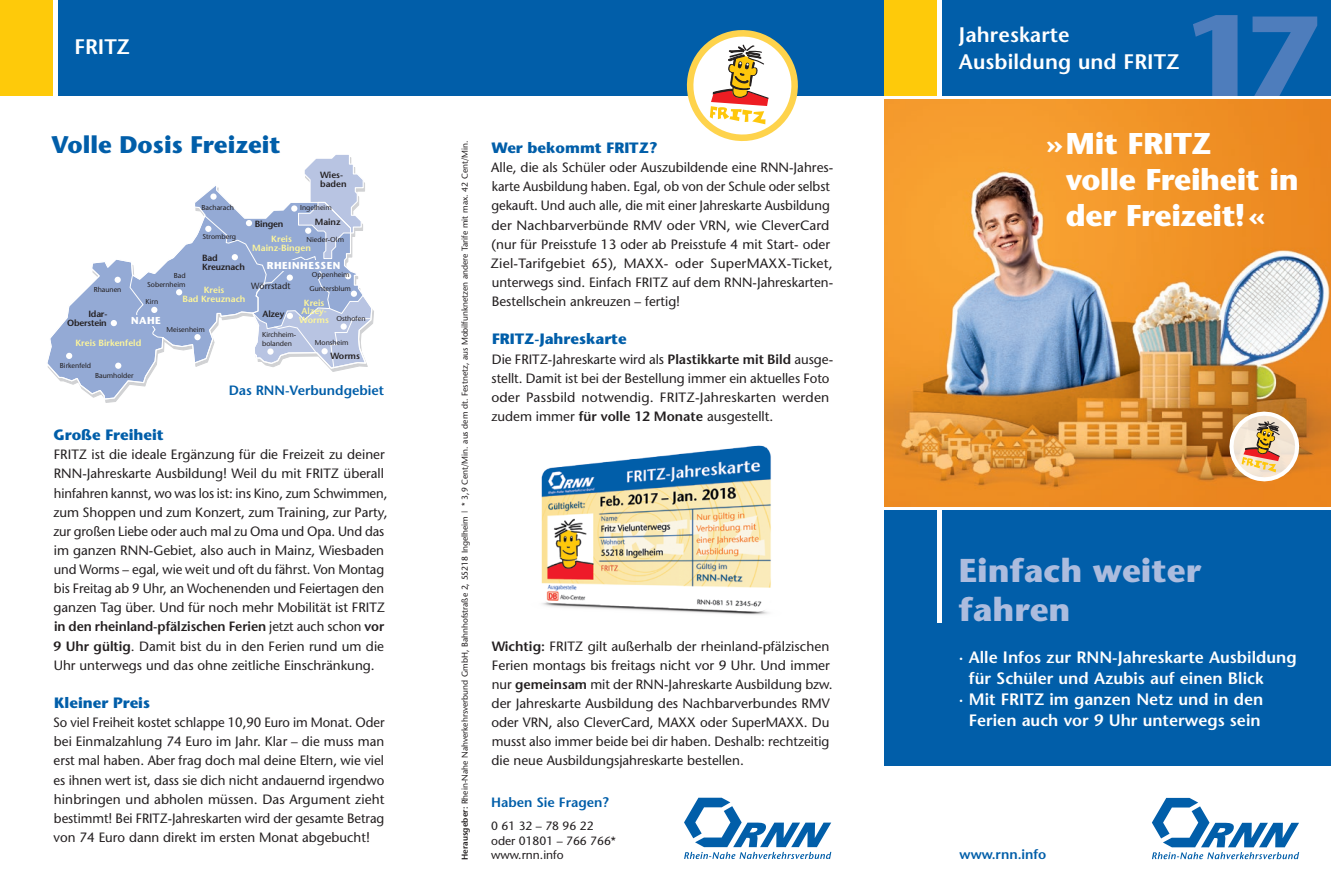
<style>
.page{position:relative;width:1331px;height:893px;background:#fff}
.page>*{position:absolute;margin:0;border:0;box-sizing:border-box;transform-origin:0 0}
.t1{font:700 120px "Stone Sans";color:#4e7dbc}
.t2{font:700 33px/39px "Stone Sans";color:#acbcde}
.t3{font:700 30px/36px "Stone Sans";letter-spacing:-.015em;color:#fff}
.t4{font:700 24px "Stone Sans";color:#015ea9}
.t5{font:600 21px/27px "Stone Sans";letter-spacing:.005em;color:#fff}
.t6{font:600 16.5px "Stone Sans";color:#fff}
.t7{font:700 15px "Stone Sans";color:#015ea9}
.t8{font:13.5px/19.2px "Stone Sans";color:#231f20}
.t9{font:600 13.5px "Stone Sans";color:#015ea9}
.t10{font:12px/14.4px "Stone Sans";color:#231f20}
.t11{font:700 10.05px "Stone Sans";letter-spacing:.05em;color:#fff}
.t12{font:600 9px/9px "Stone Sans";color:#fff79a;text-align:center}
.t13{font:600 9px/9px "Stone Sans";letter-spacing:-.025em;color:#231f20;text-align:right}
.t14{font:600 9px/9px "Stone Sans";color:#231f20}
.t15{font:9px "Stone Sans";color:#231f20}
.t16{font:8.55px "Stone Sans";color:#231f20}
.t17{font:7.2px/8.1px "Stone Sans";color:#231f20}
.s1{font-weight:600}
</style>
<div class="page">
<div style="left:0;top:0;width:884px;height:96px;background:#015ea9"></div>
<svg style="left:686px;top:30px;width:112px;height:111px"></svg>
<div style="left:0;top:0;width:53px;height:96px;background:#feca0a"></div>
<hr style="left:53px;top:0;width:4px;height:96px;background:#fff">
<svg style="left:47px;top:155px;width:326px;height:245px"></svg>
<svg style="left:684px;top:798px;width:147px;height:61px"></svg>
<div style="left:884px;top:0;width:447px;height:96px;background:#015ea9"></div>
<div style="left:884px;top:0;width:54px;height:96px;background:#feca0a"></div>
<div style="left:884px;top:510px;width:447px;height:255px;background:#015ea9"></div>
<hr style="left:938px;top:0;width:4px;height:96px;background:#fff">
<svg style="left:1152px;top:798px;width:147px;height:61px"></svg>
<img style="left:884px;top:100px;width:447px;height:406px">
<svg style="left:1222px;top:405px;width:84px;height:78px;background:#d6a776"></svg>
<img style="left:541px;top:445px;width:230px;height:170px">
<hr style="left:938px;top:510px;width:4px;height:113px;background:#fff">
<h3 class="t5" style="left:74px;top:33px;width:57px">FRITZ</h3>
<h3 class="t4" style="left:51px;top:130px;width:231px">Volle Dosis Freizeit</h3>
<p class="t17" style="left:201px;top:203px;width:34px">Bacharach</p>
<p class="t14" style="left:320px;top:171px;width:28px">Wies&shy;baden</p>
<p class="t17" style="left:300px;top:204px;width:33px">Ingelheim</p>
<p class="t13" style="left:255px;top:219px;width:30px">Bingen</p>
<p class="t13" style="left:315px;top:217px;width:28px">Mainz</p>
<p class="t17" style="left:202px;top:232px;width:35px">Stromberg</p>
<p class="t12" style="left:252px;top:234px;width:60px">Kreis<br>Mainz-Bingen</p>
<p class="t17" style="left:307px;top:235px;width:39px">Nieder-Olm</p>
<p class="t13" style="left:202px;top:253px;width:17px">Bad</p>
<p class="t11" style="left:267px;top:259px;width:75px">RHEINHESSEN</p>
<p class="t13" style="left:202px;top:262px;width:44px">Kreuznach</p>
<p class="t17" style="left:310px;top:268px;width:43px;line-height:13.6px">Oppenheim<br>Guntersblum</p>
<p class="t17" style="left:147px;top:272px;width:40px;text-align:right">Bad<br>Sobernheim</p>
<p class="t15" style="left:251px;top:281px;width:41px">Wörrstadt</p>
<p class="t13" style="left:263px;top:309px;width:23px">Alzey</p>
<p class="t17" style="left:94px;top:285px;width:29px">Rhaunen</p>
<p class="t12" style="left:182px;top:285px;width:65px">Kreis<br>Bad Kreuznach</p>
<p class="t17" style="left:146px;top:297px;width:14px">Kirn</p>
<p class="t12" style="left:299px;top:298px;width:31px">Kreis<br>Alzey-<br>Worms</p>
<p class="t13" style="left:67px;top:310px;width:42px">Idar-<br>Oberstein</p>
<p class="t17" style="left:336px;top:315px;width:31px">Osthofen</p>
<p class="t11" style="left:131px;top:315px;width:31px">NAHE</p>
<p class="t17" style="left:167px;top:325px;width:40px">Meisenheim</p>
<p class="t17" style="left:262px;top:330px;width:36px;line-height:9px">Kirchheim&shy;bolanden</p>
<p class="t17" style="left:315px;top:338px;width:35px">Monsheim</p>
<p class="t12" style="left:75px;top:338px;width:67px">Kreis Birkenfeld</p>
<p class="t17" style="left:60px;top:361px;width:33px">Birkenfeld</p>
<p class="t17" style="left:95px;top:371px;width:40px">Baumholder</p>
<p class="t13" style="left:330px;top:351px;width:31px">Worms</p>
<p class="t9" style="left:229px;top:381px;width:157px">Das RNN-Verbundgebiet</p>
<p class="t7" style="left:54px;top:425px;width:112px">Große Freiheit</p>
<p class="t8" style="left:53px;top:445px;width:336px">FRITZ ist die ideale Ergänzung für die Freizeit zu deiner RNN-Jahreskarte Ausbildung! Weil du mit FRITZ überall hinfahren kannst, wo was los ist: ins Kino, zum Schwimmen, zum Shoppen und zum Konzert, zum Training, zur Party, zur großen Liebe oder auch mal zu Oma und Opa. Und das im ganzen RNN-Gebiet, also auch in Mainz, Wiesbaden und Worms – egal, wie weit und oft du fährst. Von Montag bis Freitag ab 9 Uhr, an Wochenenden und Feiertagen den ganzen Tag über. Und für noch mehr Mobilität ist FRITZ <span class="s1">in den rheinland-pfälzischen Ferien</span> jetzt auch schon <span class="s1">vor 9 Uhr gültig</span>. Damit bist du in den Ferien rund um die Uhr unterwegs und das ohne zeitliche Einschränkung.</p>
<p class="t7" style="left:54px;top:693px;width:97px">Kleiner Preis</p>
<p class="t8" style="left:53px;top:713px;width:333px;text-align:justify">So viel Freiheit kostet schlappe 10,90 Euro im Monat. Oder bei Einmalzahlung 74 Euro im Jahr. Klar – die muss man erst mal haben. Aber frag doch mal deine Eltern, wie viel es ihnen wert ist, dass sie dich nicht andauernd irgendwo hinbringen und abholen müssen. Das Argument zieht bestimmt! Bei FRITZ-Jahreskarten wird der gesamte Betrag von 74 Euro dann direkt im ersten Monat abgebucht!</p>
<p class="t16" style="left:460px;top:860px;width:721px;rotate:-90deg"><span class="s1">Herausgeber:</span> Rhein-Nahe Nahverkehrsverbund GmbH, Bahnhofstraße 2, 55218 Ingelheim | * 3,9 Cent/Min. aus dem dt. Festnetz, aus Mobilfunknetzen andere Tarife mit max. 42 Cent/Min.</p>
<p class="t7" style="left:492px;top:138px;width:168px">Wer bekommt FRITZ?</p>
<p class="t8" style="left:490px;top:158px;width:344px">Alle, die als Schüler oder Auszubildende eine RNN-Jahres&shy;karte Ausbildung haben. Egal, ob von der Schule oder selbst gekauft. Und auch alle, die mit einer Jahreskarte Ausbildung der Nachbarverbünde RMV oder VRN, wie CleverCard (nur für Preisstufe 13 oder ab Preisstufe 4 mit Start- oder Ziel-Tarifgebiet 65), MAXX- oder SuperMAXX-Ticket, unterwegs sind. Einfach FRITZ auf dem RNN-Jahreskarten-Bestellschein ankreuzen – fertig!</p>
<p class="t7" style="left:492px;top:330px;width:136px">FRITZ-Jahreskarte</p>
<p class="t8" style="left:491px;top:349px;width:343px">Die FRITZ-Jahreskarte wird als <span class="s1">Plastikkarte mit Bild</span> ausge&shy;stellt. Damit ist bei der Bestellung immer ein aktuelles Foto oder Passbild notwendig. FRITZ-Jahreskarten werden zudem immer <span class="s1">für volle 12 Monate</span> ausgestellt.</p>
<p class="t8" style="left:491px;top:636px;width:343px"><span class="s1">Wichtig:</span> FRITZ gilt außerhalb der rheinland-pfälzischen Ferien montags bis freitags nicht vor 9 Uhr. Und immer nur <span class="s1">gemeinsam</span> mit der RNN-Jahreskarte Ausbildung bzw. der Jahreskarte Ausbildung des Nachbarverbundes RMV oder VRN, also CleverCard, MAXX oder SuperMAXX. Du musst also immer beide bei dir haben. Deshalb: rechtzeitig die neue Ausbildungsjahreskarte bestellen.</p>
<p class="t9" style="left:491px;top:794px;width:119px">Haben Sie Fragen?</p>
<p class="t10" style="left:491px;top:819px;width:126px">0 61 32 – 78 96 22 oder 01801 – 766 766* www.rnn.info</p>
<h3 class="t5" style="left:959px;top:21px;width:222px">Jahreskarte<br>Ausbildung und FRITZ</h3>
<h1 class="t1" style="left:1183px;top:-17px;width:139px">17</h1>
<h3 class="t3" style="left:1066px;top:125px;width:234px;text-indent:-20px">» Mit FRITZ<br>volle Freiheit in der Freizeit!«</h3>
<h2 class="t2" style="left:959px;top:550px;width:244px">Einfach weiter fahren</h2>
<p class="t6" style="left:959px;top:647px;width:339px">· Alle Infos zur RNN-Jahreskarte Ausbildung</p>
<p class="t6" style="left:969px;top:668px;width:296px">für Schüler und Azubis auf einen Blick</p>
<p class="t6" style="left:959px;top:689px;width:306px">· Mit FRITZ im ganzen Netz und in den</p>
<p class="t6" style="left:969px;top:710px;width:293px">Ferien auch vor 9 Uhr unterwegs sein</p>
<p class="t9" style="left:960px;top:846px;width:88px">www.rnn.info</p>
</div>
